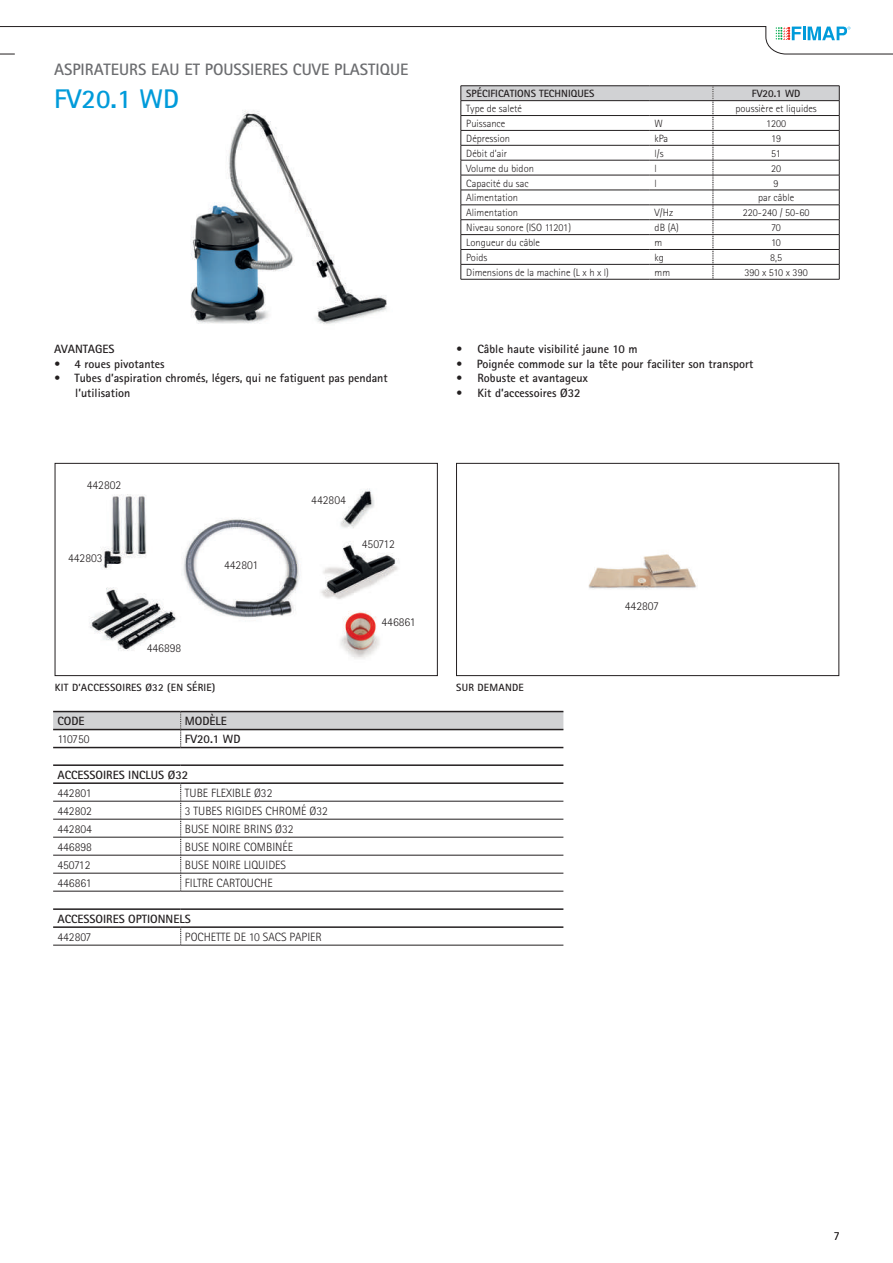
<style>
.page{position:relative;width:893px;height:1263px;background:#fff}
.page>*{position:absolute;margin:0;border:0;box-sizing:border-box;transform-origin:0 0}
.t1{font:700 27px "Rotis Sans Serif";color:#009bda}
.t2{font:700 16.5px "Rotis Sans Serif";color:#6c6d70}
.t3{font:700 12px/14.4px "Rotis Sans Serif";color:#231f20}
.t4{font:300 12px "Rotis Sans Serif";color:#231f20}
.t5{font:300 10.5px "Rotis Sans Serif";color:#231f20}
.t6{font:700 10.5px "Rotis Sans Serif";letter-spacing:.02em;color:#231f20}
.t7{font:700 10.5px "Rotis Sans Serif";color:#231f20}
</style>
<div class="page">
<img style="left:190px;top:110px;width:197px;height:214px">
<svg style="left:0;top:26px;width:893px;height:28px"></svg>
<div style="left:456px;top:463px;width:383px;height:213px;border:1px solid #231f20"></div>
<div style="left:55px;top:463px;width:383px;height:213px;border:1px solid #231f20"></div>
<img style="left:89px;top:488px;width:310px;height:171px">
<img style="left:588px;top:554px;width:110px;height:36px">
<hr style="left:461px;top:279px;width:188px;height:1px;background:#231f20">
<hr style="left:649px;top:279px;width:64px;height:1px;background:#231f20">
<hr style="left:713px;top:279px;width:126px;height:1px;background:#231f20">
<svg style="left:461px;top:86px;width:379px;height:193px"></svg>
<hr style="left:53px;top:747px;width:128px;height:1px;background:#231f20">
<hr style="left:53px;top:764px;width:128px;height:2px;background:#231f20">
<hr style="left:53px;top:782px;width:128px;height:2px;background:#231f20">
<hr style="left:53px;top:926px;width:128px;height:2px;background:#231f20">
<hr style="left:53px;top:801px;width:128px;height:1px;background:#231f20">
<hr style="left:53px;top:819px;width:128px;height:1px;background:#231f20">
<hr style="left:53px;top:837px;width:128px;height:1px;background:#231f20">
<hr style="left:53px;top:855px;width:128px;height:1px;background:#231f20">
<hr style="left:53px;top:873px;width:128px;height:1px;background:#231f20">
<hr style="left:53px;top:945px;width:128px;height:1px;background:#231f20">
<hr style="left:53px;top:891px;width:128px;height:1px;background:#231f20">
<hr style="left:53px;top:908px;width:128px;height:2px;background:#231f20">
<hr style="left:181px;top:747px;width:382px;height:1px;background:#231f20">
<hr style="left:181px;top:764px;width:382px;height:2px;background:#231f20">
<hr style="left:181px;top:782px;width:382px;height:2px;background:#231f20">
<hr style="left:181px;top:908px;width:382px;height:2px;background:#231f20">
<hr style="left:181px;top:926px;width:382px;height:2px;background:#231f20">
<svg style="left:53px;top:711px;width:510px;height:36px"></svg>
<svg style="left:180px;top:784px;width:1px;height:107px"></svg>
<svg style="left:180px;top:928px;width:1px;height:17px"></svg>
<hr style="left:181px;top:801px;width:382px;height:1px;background:#231f20">
<hr style="left:181px;top:819px;width:382px;height:1px;background:#231f20">
<hr style="left:181px;top:837px;width:382px;height:1px;background:#231f20">
<hr style="left:181px;top:855px;width:382px;height:1px;background:#231f20">
<hr style="left:181px;top:873px;width:382px;height:1px;background:#231f20">
<hr style="left:181px;top:891px;width:382px;height:1px;background:#231f20">
<hr style="left:181px;top:945px;width:382px;height:1px;background:#231f20">
<h2 class="t2" style="left:54px;top:59px;width:356px">ASPIRATEURS EAU ET POUSSIERES CUVE PLASTIQUE</h2>
<h1 class="t1" style="left:54px;top:82px;width:127px">FV20.1 WD</h1>
<p class="t3" style="left:54px;top:342px;width:62px">AVANTAGES</p>
<p class="t3" style="left:54px;top:356px;width:112px">• 4 roues pivotantes</p>
<p class="t3" style="left:75px;top:371px;width:314px;text-indent:-21px">• Tubes d’aspiration chromés, légers, qui ne fatiguent pas pendant l’utilisation</p>
<p class="t4" style="left:87px;top:478px;width:36px">442802</p>
<p class="t4" style="left:68px;top:551px;width:36px">442803</p>
<p class="t4" style="left:147px;top:641px;width:36px">446898</p>
<p class="t4" style="left:224px;top:558px;width:36px">442801</p>
<p class="t4" style="left:311px;top:493px;width:36px">442804</p>
<p class="t4" style="left:362px;top:537px;width:35px">450712</p>
<p class="t4" style="left:381px;top:615px;width:36px">446861</p>
<p class="t7" style="left:466px;top:87px;width:129px">SPÉCIFICATIONS TECHNIQUES</p>
<p class="t6" style="left:752px;top:87px;width:50px">FV20.1 WD</p>
<p class="t5" style="left:466px;top:103px;width:57px">Type de saleté</p>
<p class="t5" style="left:735px;top:103px;width:83px">poussière et liquides</p>
<p class="t5" style="left:466px;top:117px;width:41px">Puissance</p>
<p class="t5" style="left:655px;top:117px;width:10px">W</p>
<p class="t5" style="left:766px;top:117px;width:22px">1200</p>
<p class="t5" style="left:466px;top:132px;width:45px">Dépression</p>
<p class="t5" style="left:655px;top:132px;width:15px">kPa</p>
<p class="t5" style="left:771px;top:132px;width:12px">19</p>
<p class="t5" style="left:466px;top:147px;width:42px">Débit d’air</p>
<p class="t5" style="left:655px;top:147px;width:11px">l/s</p>
<p class="t5" style="left:771px;top:147px;width:11px">51</p>
<p class="t5" style="left:466px;top:162px;width:69px">Volume du bidon</p>
<p class="t5" style="left:655px;top:162px;width:4px">l</p>
<p class="t5" style="left:771px;top:162px;width:12px">20</p>
<p class="t5" style="left:466px;top:177px;width:64px">Capacité du sac</p>
<p class="t5" style="left:655px;top:177px;width:4px">l</p>
<p class="t5" style="left:774px;top:177px;width:7px">9</p>
<p class="t5" style="left:466px;top:192px;width:53px">Alimentation</p>
<p class="t5" style="left:758px;top:192px;width:38px">par câble</p>
<p class="t5" style="left:466px;top:207px;width:53px">Alimentation</p>
<p class="t5" style="left:655px;top:207px;width:20px">V/Hz</p>
<p class="t5" style="left:743px;top:207px;width:68px">220-240 / 50-60</p>
<p class="t5" style="left:466px;top:222px;width:106px">Niveau sonore (ISO 11201)</p>
<p class="t5" style="left:655px;top:222px;width:26px">dB (A)</p>
<p class="t5" style="left:771px;top:222px;width:11px">70</p>
<p class="t5" style="left:466px;top:236px;width:75px">Longueur du câble</p>
<p class="t5" style="left:655px;top:236px;width:9px">m</p>
<p class="t5" style="left:771px;top:236px;width:11px">10</p>
<p class="t5" style="left:466px;top:251px;width:22px">Poids</p>
<p class="t5" style="left:655px;top:251px;width:11px">kg</p>
<p class="t5" style="left:770px;top:251px;width:14px">8,5</p>
<p class="t5" style="left:466px;top:266px;width:144px">Dimensions de la machine (L x h x l)</p>
<p class="t5" style="left:655px;top:266px;width:17px">mm</p>
<p class="t5" style="left:744px;top:266px;width:65px">390 x 510 x 390</p>
<p class="t3" style="left:456px;top:342px;width:183px">• Câble haute visibilité jaune 10 m</p>
<p class="t3" style="left:456px;top:356px;width:299px">• Poignée commode sur la tête pour faciliter son transport</p>
<p class="t3" style="left:456px;top:371px;width:133px">• Robuste et avantageux</p>
<p class="t3" style="left:456px;top:385px;width:126px">• Kit d’accessoires Ø32</p>
<p class="t4" style="left:625px;top:599px;width:35px">442807</p>
<p class="t6" style="left:55px;top:681px;width:162px">KIT D’ACCESSOIRES Ø32 (EN SÉRIE)</p>
<p class="t6" style="left:456px;top:681px;width:69px">SUR DEMANDE</p>
<p class="t3" style="left:57px;top:714px;width:29px">CODE</p>
<p class="t3" style="left:185px;top:714px;width:44px">MODÈLE</p>
<p class="t4" style="left:57px;top:732px;width:34px">110750</p>
<p class="t3" style="left:185px;top:732px;width:57px">FV20.1 WD</p>
<p class="t3" style="left:57px;top:767px;width:132px">ACCESSOIRES INCLUS Ø32</p>
<p class="t4" style="left:57px;top:786px;width:36px">442801</p>
<p class="t4" style="left:185px;top:786px;width:89px">TUBE FLEXIBLE Ø32</p>
<p class="t4" style="left:57px;top:804px;width:36px">442802</p>
<p class="t4" style="left:185px;top:804px;width:144px">3 TUBES RIGIDES CHROMÉ Ø32</p>
<p class="t4" style="left:57px;top:822px;width:36px">442804</p>
<p class="t4" style="left:185px;top:822px;width:110px">BUSE NOIRE BRINS Ø32</p>
<p class="t4" style="left:57px;top:840px;width:36px">446898</p>
<p class="t4" style="left:185px;top:840px;width:110px">BUSE NOIRE COMBINÉE</p>
<p class="t4" style="left:57px;top:858px;width:35px">450712</p>
<p class="t4" style="left:185px;top:858px;width:103px">BUSE NOIRE LIQUIDES</p>
<p class="t4" style="left:57px;top:876px;width:36px">446861</p>
<p class="t4" style="left:185px;top:876px;width:89px">FILTRE CARTOUCHE</p>
<p class="t3" style="left:57px;top:911px;width:135px">ACCESSOIRES OPTIONNELS</p>
<p class="t4" style="left:57px;top:929px;width:35px">442807</p>
<p class="t4" style="left:185px;top:929px;width:139px">POCHETTE DE 10 SACS PAPIER</p>
<p class="t4" style="left:834px;top:1229px;width:7px">7</p>
</div>
